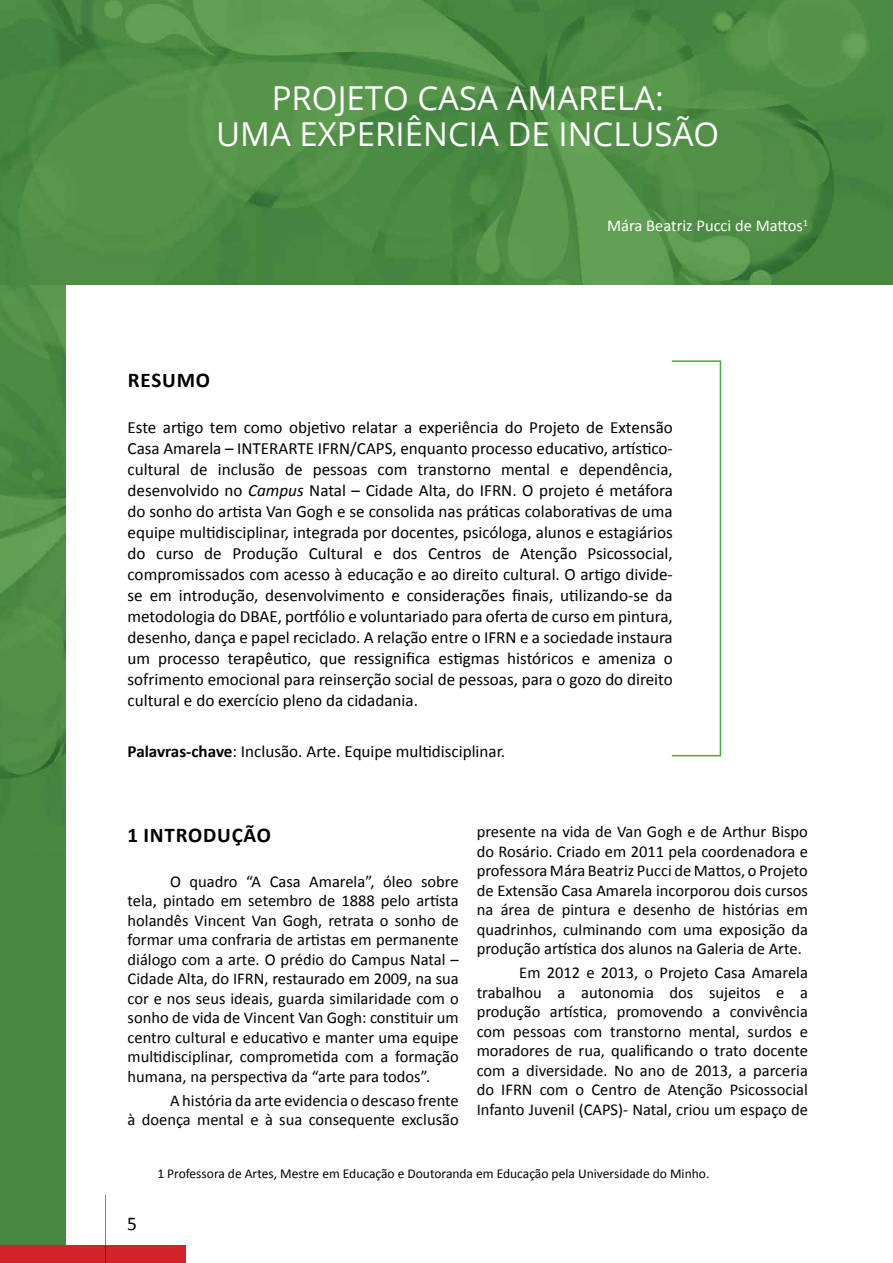
<style>
.page{position:relative;width:893px;height:1263px;background:#fff}
.page>*{position:absolute;margin:0;border:0;box-sizing:border-box;transform-origin:0 0}
.t1{font:33px/36px "Open Sans";color:#fff;text-align:center}
.t2{font:700 21px "Calibri";letter-spacing:.04em;color:#000}
.t3{font:19.5px "Calibri";color:#000}
.t4{font:17.1px/21px "Calibri";color:#000;text-align:justify}
.t5{font:16.5px/19.5px "Calibri";color:#000;text-align:justify}
.t6{font:16.5px "Calibri";color:#fff}
.t7{font:13.5px "Calibri";color:#000}
.s1{font-style:italic}
.s2{font-weight:700}
</style>
<div class="page">
<div style="left:0;top:0;width:66px;height:1263px;background:#478841"></div>
<img style="left:0;top:285px;width:66px;height:494px">
<div style="left:0;top:1245px;width:186px;height:18px;background:#d2232a"></div>
<hr style="left:105px;top:1195px;width:1px;height:68px;background:#000">
<img style="left:3px;top:0;width:890px;height:285px">
<hr style="left:672px;top:360px;width:49px;height:2px;background:#41ad49">
<hr style="left:672px;top:755px;width:49px;height:1px;background:#41ad49">
<hr style="left:720px;top:362px;width:1px;height:393px;background:#41ad49">
<h1 class="t1" style="left:216px;top:79px;width:504px">PROJETO CASA AMARELA:<br>UMA EXPERIÊNCIA DE INCLUSÃO</h1>
<p class="t6" style="left:607px;top:215px;width:202px">Mára Beatriz Pucci de Mattos<sup>1</sup></p>
<p class="t2" style="left:128px;top:366px;width:84px">RESUMO</p>
<p class="t4" style="left:128px;top:417px;width:547px">Este artigo tem como objetivo relatar a experiência do Projeto de Extensão Casa Amarela – INTERARTE IFRN/CAPS, enquanto processo educativo, artístico&shy;cultural de inclusão de pessoas com transtorno mental e dependência, desenvolvido no <span class="s1">Campus</span> Natal – Cidade Alta, do IFRN. O projeto é metáfora do sonho do artista Van Gogh e se consolida nas práticas colaborativas de uma equipe multidisciplinar, integrada por docentes, psicóloga, alunos e estagiários do curso de Produção Cultural e dos Centros de Atenção Psicossocial, compromissados com acesso à educação e ao direito cultural. O artigo divide&shy;se em introdução, desenvolvimento e considerações finais, utilizando-se da metodologia do DBAE, portfólio e voluntariado para oferta de curso em pintura, desenho, dança e papel reciclado. A relação entre o IFRN e a sociedade instaura um processo terapêutico, que ressignifica estigmas históricos e ameniza o sofrimento emocional para reinserção social de pessoas, para o gozo do direito cultural e do exercício pleno da cidadania.</p>
<p class="t4" style="left:128px;top:741px;width:379px"><span class="s2">Palavras-chave</span>: Inclusão. Arte. Equipe multidisciplinar.</p>
<p class="t2" style="left:128px;top:821px;width:145px">1 INTRODUÇÃO</p>
<p class="t5" style="left:128px;top:871px;width:333px;text-indent:43px">O quadro “A Casa Amarela”, óleo sobre tela, pintado em setembro de 1888 pelo artista holandês Vincent Van Gogh, retrata o sonho de formar uma confraria de artistas em permanente diálogo com a arte. O prédio do Campus Natal – Cidade Alta, do IFRN, restaurado em 2009, na sua cor e nos seus ideais, guarda similaridade com o sonho de vida de Vincent Van Gogh: constituir um centro cultural e educativo e manter uma equipe multidisciplinar, comprometida com a formação humana, na perspectiva da “arte para todos”.</p>
<p class="t5" style="left:128px;top:1090px;width:333px;text-align:right">A história da arte evidencia o descaso frente<br>à doença mental e à sua consequente exclusão</p>
<p class="t5" style="left:477px;top:822px;width:333px">presente na vida de Van Gogh e de Arthur Bispo do Rosário. Criado em 2011 pela coordenadora e professora Mára Beatriz Pucci de Mattos, o Projeto de Extensão Casa Amarela incorporou dois cursos na área de pintura e desenho de histórias em quadrinhos, culminando com uma exposição da produção artística dos alunos na Galeria de Arte.</p>
<p class="t5" style="left:477px;top:963px;width:333px;text-indent:43px">Em 2012 e 2013, o Projeto Casa Amarela trabalhou a autonomia dos sujeitos e a produção artística, promovendo a convivência com pessoas com transtorno mental, surdos e moradores de rua, qualificando o trato docente com a diversidade. No ano de 2013, a parceria do IFRN com o Centro de Atenção Psicossocial Infanto Juvenil (CAPS)- Natal, criou um espaço de</p>
<p class="t3" style="left:127px;top:1211px;width:11px">5</p>
<p class="t7" style="left:157px;top:1165px;width:554px">1 Professora de Artes, Mestre em Educação e Doutoranda em Educação pela Universidade do Minho.</p>
</div>
